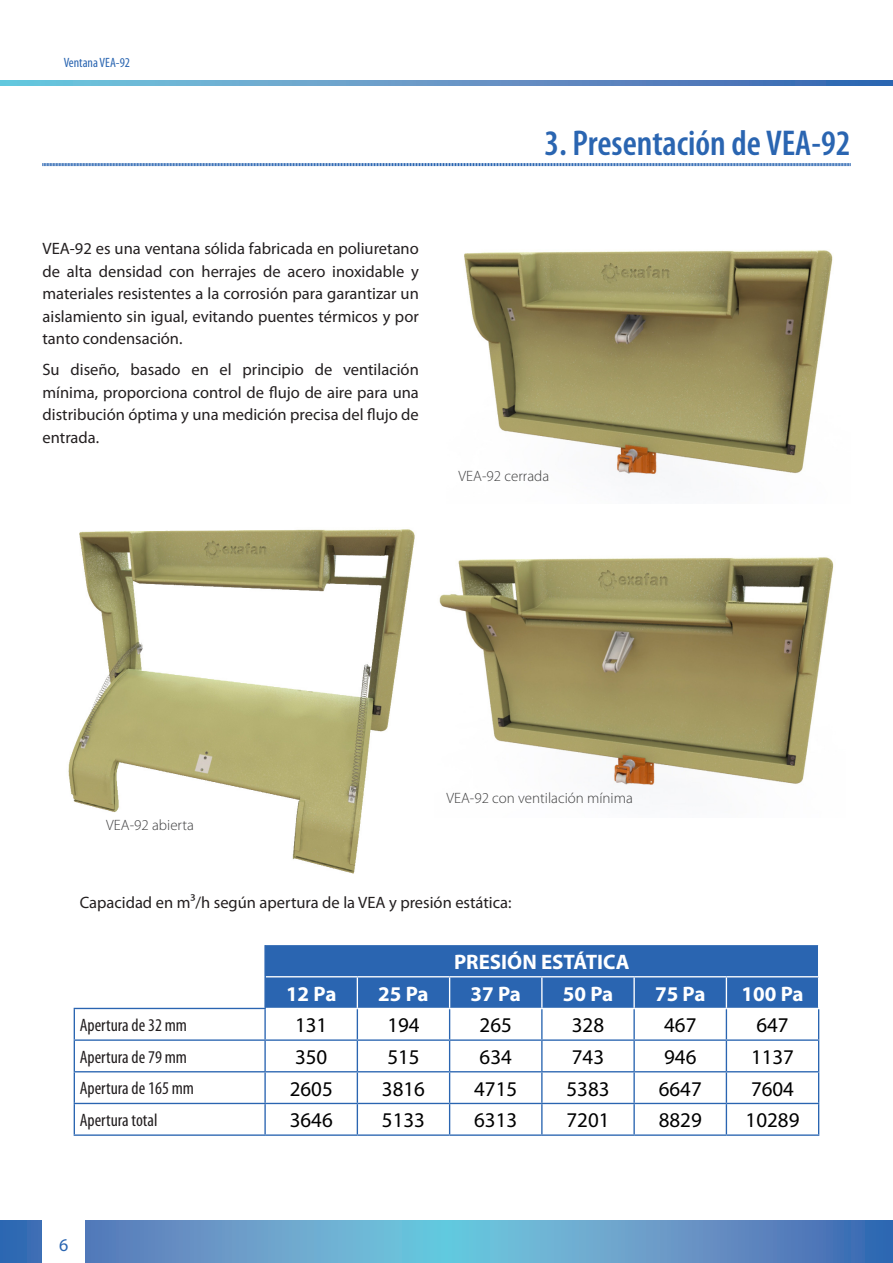
<style>
.page{position:relative;width:893px;height:1263px;background:#fff}
.page>*{position:absolute;margin:0;border:0;box-sizing:border-box;transform-origin:0 0}
._01__Titulos__Nivel{font:600 condensed 36px "Myriad Pro";color:#2a65b1}
._02__Letra_pequeña{font:21px "Myriad Pro";color:#000}
._02__Letra_pequeña-2{font:700 21px "Myriad Pro";color:#fff}
._01__Notas{font:condensed 18px "Myriad Pro";color:#231f20}
.t1{font:18px "Myriad Pro";color:#2a65b1}
._01__Normal{font:16.5px/22.5px "Myriad Pro";color:#231f20;text-align:justify}
._02__Pies_de_imágene{font:300 15px "Myriad Pro";color:#3e3e3f}
.t2{font:condensed 13.5px "Myriad Pro";color:#2a65b1}
</style>
<div class="page">
<svg style="left:0;top:1220px;width:893px;height:43px;background:#609ac8"></svg>
<svg style="left:0;top:81px;width:893px;height:4px;background:#5e96c6"></svg>
<div style="left:43px;top:1218px;width:42px;height:45px;background:#fff"></div>
<img style="left:464px;top:250px;width:369px;height:229px">
<img style="left:68px;top:529px;width:347px;height:345px">
<img style="left:439px;top:557px;width:395px;height:228px">
<svg style="left:42px;top:163px;width:809px;height:4px"></svg>
<div style="left:266px;top:945px;width:552px;height:63px;background:#2a65b1"></div>
<hr style="left:74px;top:1104px;width:1px;height:30px;background:#2a65b1">
<hr style="left:264px;top:1104px;width:2px;height:30px;background:#2a65b1">
<hr style="left:357px;top:1104px;width:1px;height:30px;background:#2a65b1">
<hr style="left:449px;top:1104px;width:1px;height:30px;background:#2a65b1">
<hr style="left:541px;top:1104px;width:2px;height:30px;background:#2a65b1">
<hr style="left:633px;top:1104px;width:2px;height:30px;background:#2a65b1">
<hr style="left:726px;top:1104px;width:1px;height:30px;background:#2a65b1">
<hr style="left:818px;top:1104px;width:1px;height:30px;background:#2a65b1">
<hr style="left:74px;top:1134px;width:191px;height:2px;background:#2a65b1">
<hr style="left:265px;top:1134px;width:92px;height:2px;background:#2a65b1">
<hr style="left:357px;top:1134px;width:93px;height:2px;background:#2a65b1">
<hr style="left:450px;top:1134px;width:92px;height:2px;background:#2a65b1">
<hr style="left:542px;top:1134px;width:92px;height:2px;background:#2a65b1">
<hr style="left:634px;top:1134px;width:92px;height:2px;background:#2a65b1">
<hr style="left:726px;top:1134px;width:93px;height:2px;background:#2a65b1">
<hr style="left:74px;top:1072px;width:1px;height:31px;background:#2a65b1">
<hr style="left:74px;top:1103px;width:191px;height:1px;background:#2a65b1">
<hr style="left:264px;top:1072px;width:2px;height:31px;background:#2a65b1">
<hr style="left:265px;top:1103px;width:92px;height:1px;background:#2a65b1">
<hr style="left:357px;top:1072px;width:1px;height:31px;background:#2a65b1">
<hr style="left:449px;top:1072px;width:1px;height:31px;background:#2a65b1">
<hr style="left:541px;top:1072px;width:2px;height:31px;background:#2a65b1">
<hr style="left:633px;top:1072px;width:2px;height:31px;background:#2a65b1">
<hr style="left:726px;top:1072px;width:1px;height:31px;background:#2a65b1">
<hr style="left:818px;top:1072px;width:1px;height:31px;background:#2a65b1">
<hr style="left:357px;top:1103px;width:93px;height:1px;background:#2a65b1">
<hr style="left:450px;top:1103px;width:92px;height:1px;background:#2a65b1">
<hr style="left:542px;top:1103px;width:92px;height:1px;background:#2a65b1">
<hr style="left:634px;top:1103px;width:92px;height:1px;background:#2a65b1">
<hr style="left:726px;top:1103px;width:93px;height:1px;background:#2a65b1">
<hr style="left:74px;top:1041px;width:1px;height:30px;background:#2a65b1">
<hr style="left:264px;top:1041px;width:2px;height:30px;background:#2a65b1">
<hr style="left:357px;top:1041px;width:1px;height:30px;background:#2a65b1">
<hr style="left:449px;top:1041px;width:1px;height:30px;background:#2a65b1">
<hr style="left:541px;top:1041px;width:2px;height:30px;background:#2a65b1">
<hr style="left:633px;top:1041px;width:2px;height:30px;background:#2a65b1">
<hr style="left:726px;top:1041px;width:1px;height:30px;background:#2a65b1">
<hr style="left:818px;top:1041px;width:1px;height:30px;background:#2a65b1">
<hr style="left:74px;top:1071px;width:191px;height:1px;background:#2a65b1">
<hr style="left:265px;top:1071px;width:92px;height:1px;background:#2a65b1">
<hr style="left:357px;top:1071px;width:93px;height:1px;background:#2a65b1">
<hr style="left:450px;top:1071px;width:92px;height:1px;background:#2a65b1">
<hr style="left:542px;top:1071px;width:92px;height:1px;background:#2a65b1">
<hr style="left:634px;top:1071px;width:92px;height:1px;background:#2a65b1">
<hr style="left:726px;top:1071px;width:93px;height:1px;background:#2a65b1">
<hr style="left:357px;top:1009px;width:1px;height:30px;background:#2a65b1">
<hr style="left:449px;top:1009px;width:1px;height:30px;background:#2a65b1">
<hr style="left:541px;top:1009px;width:2px;height:30px;background:#2a65b1">
<hr style="left:633px;top:1009px;width:2px;height:30px;background:#2a65b1">
<hr style="left:726px;top:1009px;width:1px;height:30px;background:#2a65b1">
<hr style="left:818px;top:1009px;width:1px;height:30px;background:#2a65b1">
<hr style="left:265px;top:1039px;width:92px;height:2px;background:#2a65b1">
<hr style="left:357px;top:1039px;width:93px;height:2px;background:#2a65b1">
<hr style="left:450px;top:1039px;width:92px;height:2px;background:#2a65b1">
<hr style="left:542px;top:1039px;width:92px;height:2px;background:#2a65b1">
<hr style="left:634px;top:1039px;width:92px;height:2px;background:#2a65b1">
<hr style="left:726px;top:1039px;width:93px;height:2px;background:#2a65b1">
<hr style="left:266px;top:976px;width:91px;height:1px;background:#fff">
<hr style="left:357px;top:976px;width:93px;height:1px;background:#fff">
<hr style="left:357px;top:977px;width:1px;height:31px;background:#fff">
<hr style="left:450px;top:976px;width:92px;height:1px;background:#fff">
<hr style="left:449px;top:977px;width:1px;height:31px;background:#fff">
<hr style="left:542px;top:976px;width:92px;height:1px;background:#fff">
<hr style="left:541px;top:977px;width:2px;height:31px;background:#fff">
<hr style="left:634px;top:976px;width:92px;height:1px;background:#fff">
<hr style="left:633px;top:977px;width:2px;height:31px;background:#fff">
<hr style="left:726px;top:976px;width:93px;height:1px;background:#fff">
<hr style="left:726px;top:977px;width:1px;height:31px;background:#fff">
<hr style="left:74px;top:1009px;width:1px;height:30px;background:#2a65b1">
<hr style="left:264px;top:1009px;width:2px;height:30px;background:#2a65b1">
<hr style="left:74px;top:1039px;width:191px;height:2px;background:#2a65b1">
<hr style="left:74px;top:1008px;width:192px;height:1px;background:#2a65b1">
<hr style="left:264px;top:945px;width:2px;height:32px;background:#2a65b1">
<hr style="left:264px;top:977px;width:2px;height:31px;background:#2a65b1">
<p class="t2" style="left:64px;top:54px;width:68px">Ventana VEA-92</p>
<p class="_01__Normal" style="left:43px;top:237px;width:378px">VEA-92 es una ventana sólida fabricada en poliuretano de alta densidad con herrajes de acero inoxidable y materiales resistentes a la corrosión para garantizar un aislamiento sin igual, evitando puentes térmicos y por tanto condensación.</p>
<p class="_01__Normal" style="left:43px;top:358px;width:378px">Su diseño, basado en el principio de ventilación mínima, proporciona control de flujo de aire para una distribución óptima y una medición precisa del flujo de entrada.</p>
<p class="_01__Titulos__Nivel" style="left:544px;top:123px;width:308px">3. Presentación de VEA-92</p>
<p class="_02__Pies_de_imágene" style="left:459px;top:467px;width:92px">VEA-92 cerrada</p>
<p class="_02__Pies_de_imágene" style="left:106px;top:817px;width:89px">VEA-92 abierta</p>
<p class="_02__Pies_de_imágene" style="left:446px;top:790px;width:188px">VEA-92 con ventilación mínima</p>
<p class="_01__Normal" style="left:80px;top:891px;width:433px">Capacidad en m3/h según apertura de la VEA y presión estática:</p>
<p class="_02__Letra_pequeña-2" style="left:454px;top:948px;width:177px">PRESIÓN ESTÁTICA</p>
<p class="_02__Letra_pequeña-2" style="left:286px;top:980px;width:52px">12 Pa</p>
<p class="_02__Letra_pequeña-2" style="left:378px;top:980px;width:52px">25 Pa</p>
<p class="_02__Letra_pequeña-2" style="left:470px;top:980px;width:52px">37 Pa</p>
<p class="_02__Letra_pequeña-2" style="left:563px;top:980px;width:52px">50 Pa</p>
<p class="_02__Letra_pequeña-2" style="left:655px;top:980px;width:52px">75 Pa</p>
<p class="_02__Letra_pequeña-2" style="left:741px;top:980px;width:64px">100 Pa</p>
<p class="_01__Notas" style="left:80px;top:1014px;width:109px">Apertura de 32 mm</p>
<p class="_02__Letra_pequeña" style="left:295px;top:1012px;width:34px">131</p>
<p class="_02__Letra_pequeña" style="left:387px;top:1012px;width:34px">194</p>
<p class="_02__Letra_pequeña" style="left:480px;top:1012px;width:34px">265</p>
<p class="_02__Letra_pequeña" style="left:572px;top:1012px;width:34px">328</p>
<p class="_02__Letra_pequeña" style="left:664px;top:1012px;width:34px">467</p>
<p class="_02__Letra_pequeña" style="left:756px;top:1012px;width:34px">647</p>
<p class="_01__Notas" style="left:80px;top:1046px;width:109px">Apertura de 79 mm</p>
<p class="_02__Letra_pequeña" style="left:295px;top:1044px;width:34px">350</p>
<p class="_02__Letra_pequeña" style="left:387px;top:1044px;width:34px">515</p>
<p class="_02__Letra_pequeña" style="left:480px;top:1044px;width:34px">634</p>
<p class="_02__Letra_pequeña" style="left:572px;top:1044px;width:34px">743</p>
<p class="_02__Letra_pequeña" style="left:664px;top:1044px;width:34px">946</p>
<p class="_02__Letra_pequeña" style="left:751px;top:1044px;width:45px">1137</p>
<p class="_01__Notas" style="left:80px;top:1077px;width:116px">Apertura de 165 mm</p>
<p class="_02__Letra_pequeña" style="left:290px;top:1075px;width:45px">2605</p>
<p class="_02__Letra_pequeña" style="left:382px;top:1075px;width:45px">3816</p>
<p class="_02__Letra_pequeña" style="left:474px;top:1075px;width:45px">4715</p>
<p class="_02__Letra_pequeña" style="left:566px;top:1075px;width:45px">5383</p>
<p class="_02__Letra_pequeña" style="left:659px;top:1075px;width:45px">6647</p>
<p class="_02__Letra_pequeña" style="left:751px;top:1075px;width:45px">7604</p>
<p class="_01__Notas" style="left:80px;top:1109px;width:79px">Apertura total</p>
<p class="_02__Letra_pequeña" style="left:290px;top:1107px;width:45px">3646</p>
<p class="_02__Letra_pequeña" style="left:382px;top:1107px;width:45px">5133</p>
<p class="_02__Letra_pequeña" style="left:474px;top:1107px;width:45px">6313</p>
<p class="_02__Letra_pequeña" style="left:566px;top:1107px;width:45px">7201</p>
<p class="_02__Letra_pequeña" style="left:659px;top:1107px;width:45px">8829</p>
<p class="_02__Letra_pequeña" style="left:746px;top:1107px;width:55px">10289</p>
<p class="t1" style="left:59px;top:1234px;width:11px">6</p>
</div>
